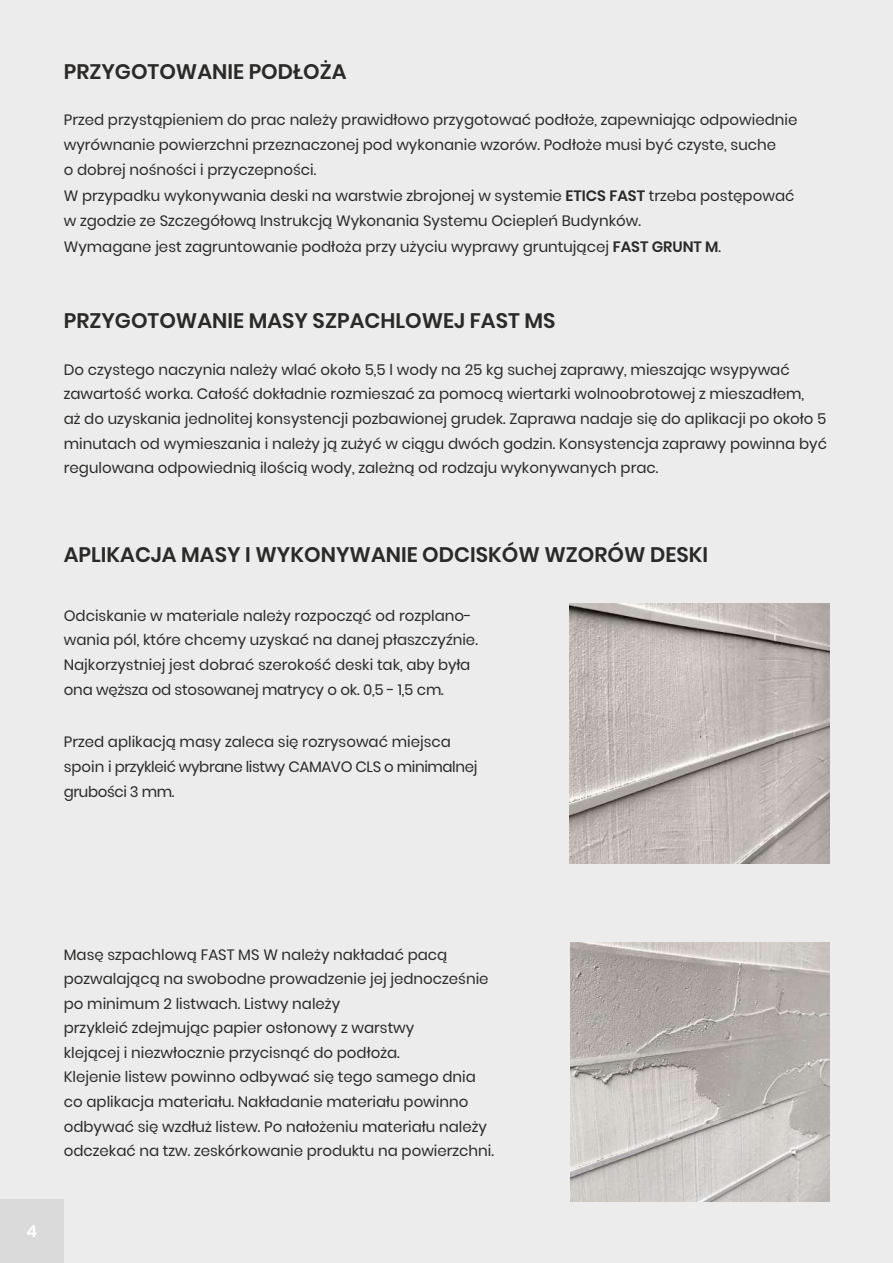
<style>
.page{position:relative;width:893px;height:1263px;background:#ececec}
.page>*{position:absolute;margin:0;border:0;box-sizing:border-box;transform-origin:0 0}
.t1{font:600 21px "Poppins";color:#2b2a29}
.t2{font:600 16.5px "Poppins";color:#fefefe}
.t3{font:15px/24.6px "Poppins";color:#2b2a29}
.t4{font:15px/24.6px "Poppins";letter-spacing:-.025em;color:#2b2a29}
.s1{font-weight:600}
</style>
<div class="page">
<img style="left:570px;top:604px;width:259px;height:259px">
<img style="left:571px;top:942px;width:258px;height:260px">
<div style="left:0;top:1199px;width:64px;height:64px;background:#dadada"></div>
<h1 class="t1" style="left:64px;top:57px;width:284px">PRZYGOTOWANIE PODŁOŻA</h1>
<p class="t3" style="left:64px;top:108px;width:735px">Przed przystąpieniem do prac należy prawidłowo przygotować podłoże, zapewniając odpowiednie wyrównanie powierzchni przeznaczonej pod wykonanie wzorów. Podłoże musi być czyste, suche<br>o dobrej nośności i przyczepności.</p>
<p class="t3" style="left:64px;top:183px;width:732px">W przypadku wykonywania deski na warstwie zbrojonej w systemie <span class="s1">ETICS FAST</span> trzeba postępować w zgodzie ze Szczegółową Instrukcją Wykonania Systemu Ociepleń Budynków.</p>
<p class="t3" style="left:64px;top:234px;width:659px">Wymagane jest zagruntowanie podłoża przy użyciu wyprawy gruntującej <span class="s1">FAST GRUNT M</span>.</p>
<h1 class="t1" style="left:64px;top:306px;width:493px">PRZYGOTOWANIE MASY SZPACHLOWEJ FAST MS</h1>
<p class="t3" style="left:64px;top:357px;width:765px">Do czystego naczynia należy wlać około 5,5 l wody na 25 kg suchej zaprawy, mieszając wsypywać zawartość worka. Całość dokładnie rozmieszać za pomocą wiertarki wolnoobrotowej z mieszadłem,<br>aż do uzyskania jednolitej konsystencji pozbawionej grudek. Zaprawa nadaje się do aplikacji po około 5 minutach od wymieszania i należy ją zużyć w ciągu dwóch godzin. Konsystencja zaprawy powinna być regulowana odpowiednią ilością wody, zależną od rodzaju wykonywanych prac.</p>
<h1 class="t1" style="left:64px;top:539px;width:646px">APLIKACJA MASY I WYKONYWANIE ODCISKÓW WZORÓW DESKI</h1>
<p class="t3" style="left:64px;top:603px;width:416px">Odciskanie w materiale należy rozpocząć od rozplano&shy;wania pól, które chcemy uzyskać na danej płaszczyźnie.<br>Najkorzystniej jest dobrać szerokość deski tak, aby była ona węższa od stosowanej matrycy o ok. 0,5 - 1,5 cm.</p>
<p class="t4" style="left:64px;top:730px;width:415px">Przed aplikacją masy zaleca się rozrysować miejsca spoin i przykleić wybrane listwy CAMAVO CLS o minimalnej grubości 3 mm.</p>
<p class="t2" style="left:26px;top:1220px;width:12px">4</p>
<p class="t3" style="left:64px;top:942px;width:432px">Masę szpachlową FAST MS W należy nakładać pacą pozwalającą na swobodne prowadzenie jej jednocześnie po minimum 2 listwach. Listwy należy<br>przykleić zdejmując papier osłonowy z warstwy<br>klejącej i niezwłocznie przycisnąć do podłoża.<br>Klejenie listew powinno odbywać się tego samego dnia co aplikacja materiału. Nakładanie materiału powinno odbywać się wzdłuż listew. Po nałożeniu materiału należy odczekać na tzw. zeskórkowanie produktu na powierzchni.</p>
</div>
